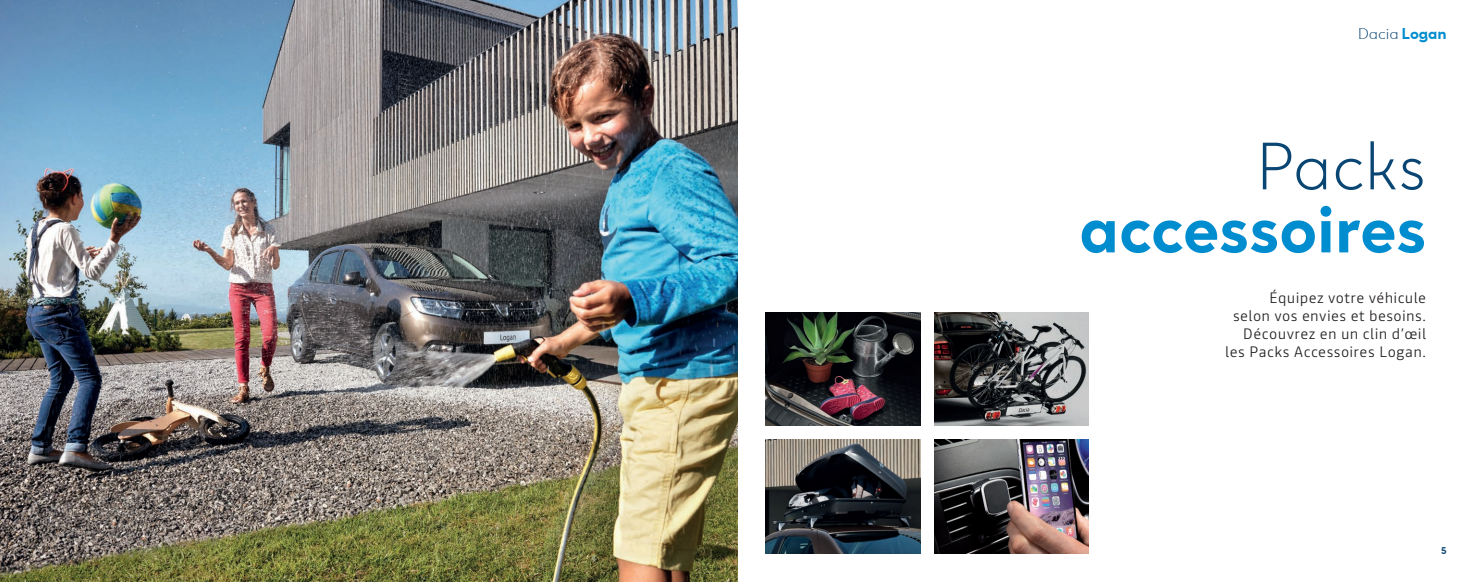
<style>
.page{position:relative;width:1475px;height:582px;background:#fff}
.page>*{position:absolute;margin:0;border:0;box-sizing:border-box;transform-origin:0 0}
.t1{font:700 68px "Dacia Spirit";letter-spacing:-.005em;color:#008dd0}
.t2{font:300 68px "Dacia Spirit";letter-spacing:-.005em;color:#0a4673}
.t3{font:300 16px "Dacia Spirit";letter-spacing:-.005em;color:#0a4673}
.t4{font:300 15px/18px "Read";letter-spacing:.025em;color:#231f20;text-align:right}
.t5{font:700 10px "Dacia Spirit";color:#0a4673}
.s1{font-weight:700;color:#008dd0}
</style>
<div class="page">
<img style="left:0;top:0;width:737px;height:581px">
<img style="left:765px;top:312px;width:155px;height:113px">
<img style="left:934px;top:312px;width:154px;height:113px">
<img style="left:765px;top:439px;width:155px;height:114px">
<img style="left:934px;top:439px;width:154px;height:114px">
<p class="t3" style="left:1357px;top:21px;width:90px">Dacia <span class="s1">Logan</span></p>
<h1 class="t2" style="left:1255px;top:113px;width:172px">Packs</h1>
<h1 class="t1" style="left:1079px;top:189px;width:348px">accessoires</h1>
<p class="t4" style="left:1224px;top:288px;width:202px">Équipez votre véhicule<br>selon vos envies et besoins.<br>Découvrez en un clin d’œil les Packs Accessoires Logan.</p>
<p class="t5" style="left:1440px;top:543px;width:7px">5</p>
</div>
